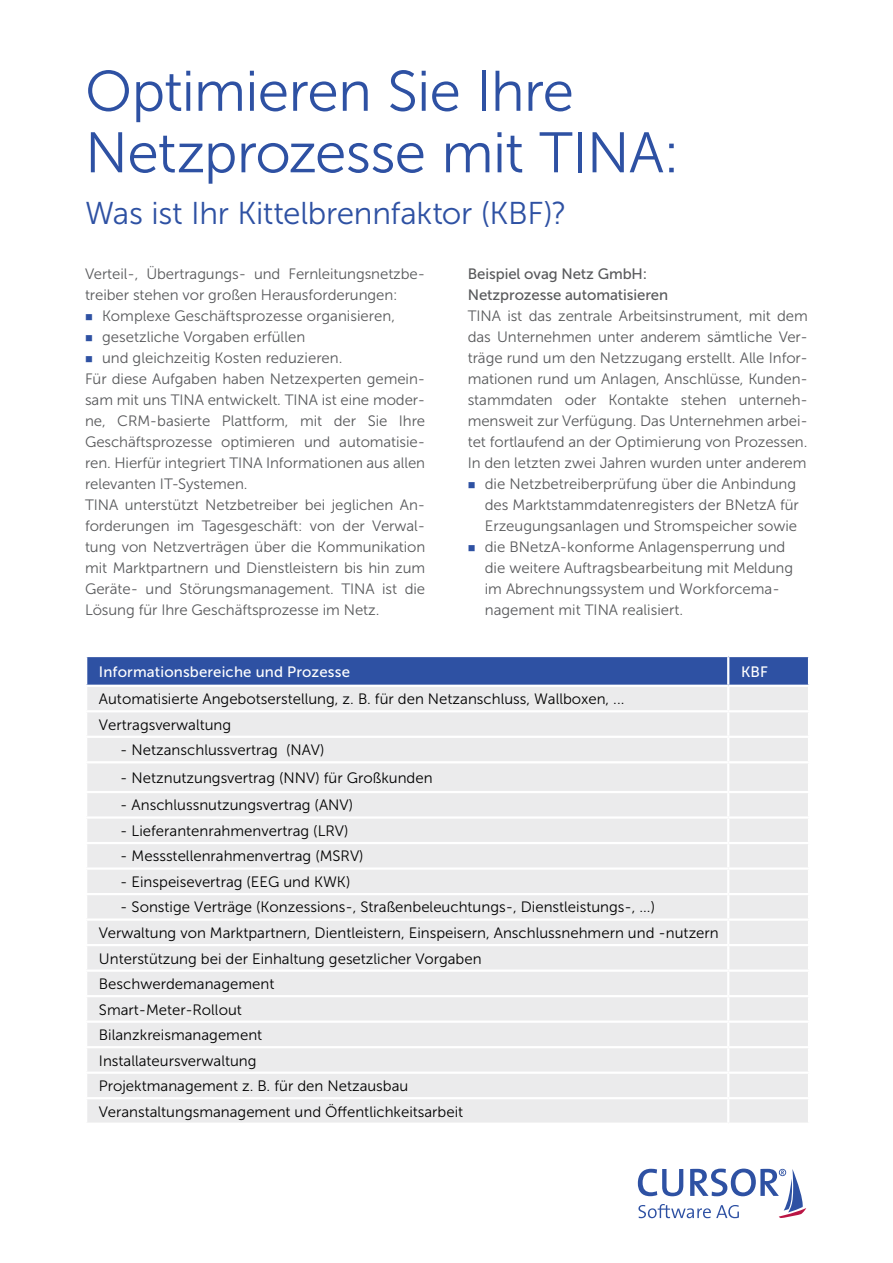
<style>
.page{position:relative;width:893px;height:1263px;background:#fff}
.page>*{position:absolute;margin:0;border:0;box-sizing:border-box;transform-origin:0 0}
.t1{font:57px/61.5px "Museo Sans 300";letter-spacing:-.015em;color:#2e51a3}
.t2{font:31.5px "Museo Sans 300";letter-spacing:-.01em;color:#2e51a3}
.t3{font:15px/21px "Museo Sans 300";letter-spacing:-.005em;color:#58595b}
.t4{font:15px/25.5px "Museo Sans 300";color:#000}
.t5{font:15px/21px "Museo Sans 500";letter-spacing:-.005em;color:#58595b}
.t6{font:15px "Museo Sans 500";letter-spacing:.01em;color:#fff}
.s1{color:#2e51a3}
</style>
<div class="page">
<svg style="left:638px;top:1168px;width:168px;height:50px"></svg>
<svg style="left:87px;top:657px;width:721px;height:28px;background:#3154a4"></svg>
<div style="left:87px;top:687px;width:721px;height:435px;background:#ebebec"></div>
<hr style="left:727px;top:657px;width:2px;height:28px;background:#fff">
<hr style="left:727px;top:687px;width:2px;height:23px;background:#fff">
<hr style="left:85px;top:710px;width:643px;height:2px;background:#fff">
<hr style="left:728px;top:710px;width:82px;height:2px;background:#fff">
<hr style="left:727px;top:712px;width:2px;height:24px;background:#fff">
<hr style="left:85px;top:736px;width:643px;height:2px;background:#fff">
<hr style="left:728px;top:736px;width:82px;height:2px;background:#fff">
<hr style="left:727px;top:738px;width:2px;height:23px;background:#fff">
<hr style="left:85px;top:761px;width:643px;height:2px;background:#fff">
<hr style="left:728px;top:761px;width:82px;height:2px;background:#fff">
<hr style="left:727px;top:763px;width:2px;height:28px;background:#fff">
<hr style="left:85px;top:791px;width:643px;height:2px;background:#fff">
<hr style="left:728px;top:791px;width:82px;height:2px;background:#fff">
<hr style="left:727px;top:793px;width:2px;height:23px;background:#fff">
<hr style="left:85px;top:816px;width:643px;height:3px;background:#fff">
<hr style="left:728px;top:816px;width:82px;height:3px;background:#fff">
<hr style="left:727px;top:819px;width:2px;height:23px;background:#fff">
<hr style="left:85px;top:842px;width:643px;height:2px;background:#fff">
<hr style="left:728px;top:842px;width:82px;height:2px;background:#fff">
<hr style="left:727px;top:844px;width:2px;height:23px;background:#fff">
<hr style="left:85px;top:867px;width:643px;height:3px;background:#fff">
<hr style="left:728px;top:867px;width:82px;height:3px;background:#fff">
<hr style="left:727px;top:870px;width:2px;height:23px;background:#fff">
<hr style="left:85px;top:893px;width:643px;height:2px;background:#fff">
<hr style="left:728px;top:893px;width:82px;height:2px;background:#fff">
<hr style="left:727px;top:895px;width:2px;height:23px;background:#fff">
<hr style="left:85px;top:918px;width:643px;height:3px;background:#fff">
<hr style="left:728px;top:918px;width:82px;height:3px;background:#fff">
<hr style="left:727px;top:921px;width:2px;height:23px;background:#fff">
<hr style="left:85px;top:944px;width:643px;height:2px;background:#fff">
<hr style="left:728px;top:944px;width:82px;height:2px;background:#fff">
<hr style="left:727px;top:946px;width:2px;height:23px;background:#fff">
<hr style="left:85px;top:969px;width:643px;height:3px;background:#fff">
<hr style="left:728px;top:969px;width:82px;height:3px;background:#fff">
<hr style="left:727px;top:972px;width:2px;height:23px;background:#fff">
<hr style="left:85px;top:995px;width:643px;height:2px;background:#fff">
<hr style="left:728px;top:995px;width:82px;height:2px;background:#fff">
<hr style="left:727px;top:997px;width:2px;height:23px;background:#fff">
<hr style="left:85px;top:1020px;width:643px;height:3px;background:#fff">
<hr style="left:728px;top:1020px;width:82px;height:3px;background:#fff">
<hr style="left:727px;top:1023px;width:2px;height:23px;background:#fff">
<hr style="left:85px;top:1046px;width:643px;height:2px;background:#fff">
<hr style="left:728px;top:1046px;width:82px;height:2px;background:#fff">
<hr style="left:727px;top:1048px;width:2px;height:23px;background:#fff">
<hr style="left:85px;top:1071px;width:643px;height:3px;background:#fff">
<hr style="left:728px;top:1071px;width:82px;height:3px;background:#fff">
<hr style="left:727px;top:1074px;width:2px;height:23px;background:#fff">
<hr style="left:85px;top:1097px;width:643px;height:2px;background:#fff">
<hr style="left:728px;top:1097px;width:82px;height:2px;background:#fff">
<hr style="left:727px;top:1099px;width:2px;height:23px;background:#fff">
<h1 class="t1" style="left:85px;top:61px;width:596px">Optimieren Sie Ihre<br>Netzprozesse mit TINA:</h1>
<h2 class="t2" style="left:85px;top:196px;width:483px">Was ist Ihr Kittelbrennfaktor (KBF)?</h2>
<p class="t3" style="left:85px;top:264px;width:342px">Verteil-, Übertragungs- und Fernleitungsnetzbe&shy;treiber stehen vor großen Herausforderungen:</p>
<p class="t3" style="left:85px;top:306px;width:311px"><span class="s1">■</span> Komplexe Geschäftsprozesse organisieren,</p>
<p class="t3" style="left:85px;top:327px;width:222px"><span class="s1">■</span> gesetzliche Vorgaben erfüllen</p>
<p class="t3" style="left:85px;top:348px;width:342px"><span class="s1">■</span> und gleichzeitig Kosten reduzieren.<br>Für diese Aufgaben haben Netzexperten gemein&shy;sam mit uns TINA entwickelt. TINA ist eine moder&shy;ne, CRM-basierte Plattform, mit der Sie Ihre Geschäftsprozesse optimieren und automatisie&shy;ren. Hierfür integriert TINA Informationen aus allen relevanten IT-Systemen.<br>TINA unterstützt Netzbetreiber bei jeglichen An&shy;forderungen im Tagesgeschäft: von der Verwal&shy;tung von Netzverträgen über die Kommunikation mit Marktpartnern und Dienstleistern bis hin zum Geräte- und Störungsmanagement. TINA ist die Lösung für Ihre Geschäftsprozesse im Netz.</p>
<p class="t5" style="left:468px;top:264px;width:202px">Beispiel ovag Netz GmbH:<br>Netzprozesse automatisieren</p>
<p class="t3" style="left:468px;top:306px;width:342px;text-align:justify">TINA ist das zentrale Arbeitsinstrument, mit dem das Unternehmen unter anderem sämtliche Ver&shy;träge rund um den Netzzugang erstellt. Alle Infor&shy;mationen rund um Anlagen, Anschlüsse, Kunden&shy;stammdaten oder Kontakte stehen unterneh&shy;mensweit zur Verfügung. Das Unternehmen arbei&shy;tet fortlaufend an der Optimierung von Prozessen.<br>In den letzten zwei Jahren wurden unter anderem</p>
<p class="t3" style="left:485px;top:474px;width:316px;text-indent:-17px"><span class="s1">■</span> die Netzbetreiberprüfung über die Anbindung des Marktstammdatenregisters der BNetzA für<br>Erzeugungsanlagen und Stromspeicher sowie</p>
<p class="t3" style="left:485px;top:537px;width:310px;text-indent:-17px"><span class="s1">■</span> die BNetzA-konforme Anlagensperrung und die weitere Auftragsbearbeitung mit Meldung im Abrechnungssystem und Workforcema&shy;nagement mit TINA realisiert.</p>
<p class="t6" style="left:99px;top:663px;width:253px">Informationsbereiche und Prozesse</p>
<p class="t6" style="left:741px;top:663px;width:28px">KBF</p>
<p class="t4" style="left:99px;top:686px;width:527px">Automatisierte Angebotserstellung, z. B. für den Netzanschluss, Wallboxen, ...<br>Vertragsverwaltung</p>
<p class="t4" style="left:120px;top:737px;width:206px">- Netzanschlussvertrag (NAV)</p>
<p class="t4" style="left:120px;top:765px;width:314px">- Netznutzungsvertrag (NNV) für Großkunden</p>
<p class="t4" style="left:120px;top:793px;width:234px">- Anschlussnutzungsvertrag (ANV)</p>
<p class="t4" style="left:120px;top:818px;width:230px">- Lieferantenrahmenvertrag (LRV)</p>
<p class="t4" style="left:120px;top:844px;width:245px">- Messstellenrahmenvertrag (MSRV)</p>
<p class="t4" style="left:120px;top:869px;width:232px">- Einspeisevertrag (EEG und KWK)</p>
<p class="t4" style="left:99px;top:895px;width:621px;text-indent:21px">- Sonstige Verträge (Konzessions-, Straßenbeleuchtungs-, Dienstleistungs-, ...)<br>Verwaltung von Marktpartnern, Dientleistern, Einspeisern, Anschlussnehmern und -nutzern Unterstützung bei der Einhaltung gesetzlicher Vorgaben<br>Beschwerdemanagement<br>Smart-Meter-Rollout<br>Bilanzkreismanagement<br>Installateursverwaltung<br>Projektmanagement z. B. für den Netzausbau<br>Veranstaltungsmanagement und Öffentlichkeitsarbeit</p>
</div>
